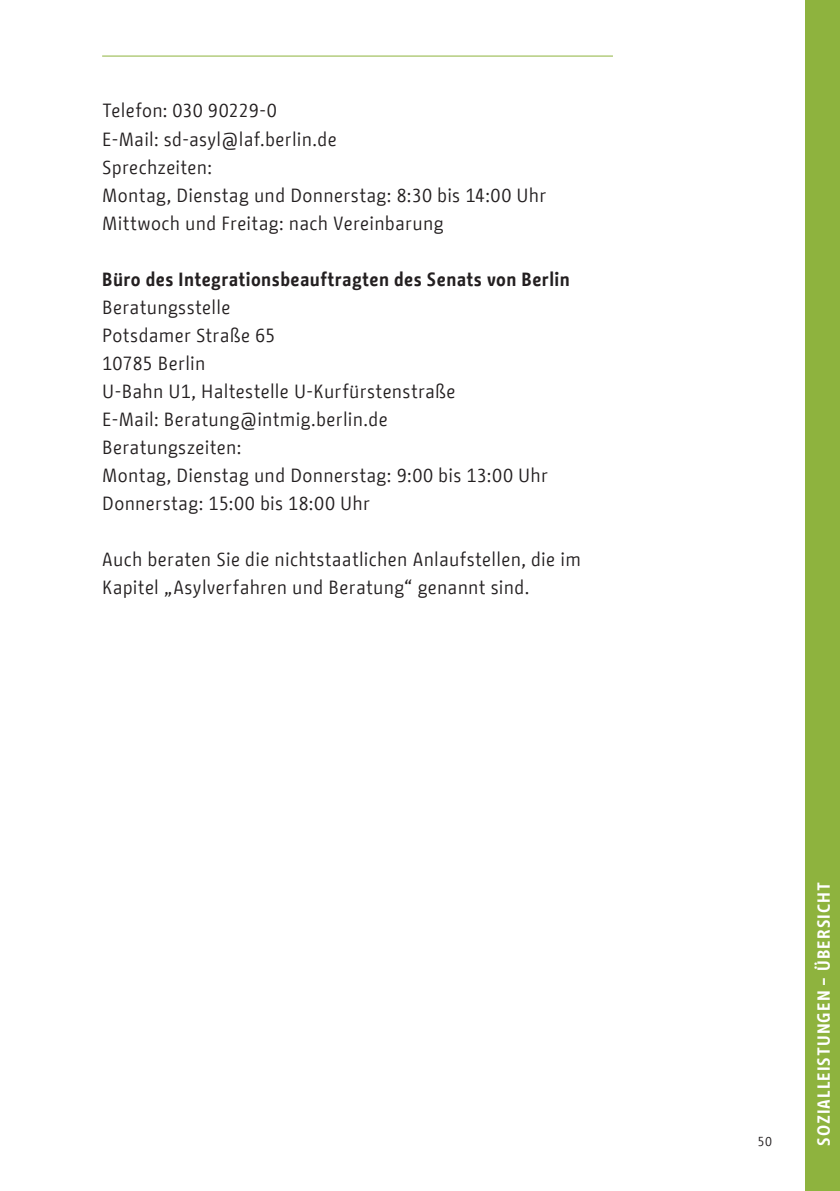
<style>
.page{position:relative;width:840px;height:1191px;background:#fff}
.page>*{position:absolute;margin:0;border:0;box-sizing:border-box;transform-origin:0 0}
.Deutsch_-_Copy{font:19px/28px "BMF Change";letter-spacing:.015em;color:#231f20}
.Deutsch_-_Copy-2{font:700 19px "BMF Change";letter-spacing:.02em;color:#231f20}
.t1{font:700 17.4px "BMF Change";letter-spacing:.06em;color:#fff}
.t2{font:13px "BMF Change";color:#231f20}
</style>
<div class="page">
<hr style="left:102px;top:56px;width:510px;height:1px;background:#8eb33e">
<div style="left:805px;top:0;width:34px;height:1191px;background:#8eb33e"></div>
<p class="Deutsch_-_Copy" style="left:102px;top:97px;width:176px">Telefon: 030 90229-0</p>
<p class="Deutsch_-_Copy" style="left:102px;top:125px;width:236px">E-Mail: sd-asyl@laf.berlin.de</p>
<p class="Deutsch_-_Copy" style="left:102px;top:153px;width:111px">Sprechzeiten:</p>
<p class="Deutsch_-_Copy" style="left:102px;top:181px;width:445px">Montag, Dienstag und Donnerstag: 8:30 bis 14:00 Uhr</p>
<p class="Deutsch_-_Copy" style="left:102px;top:209px;width:342px">Mittwoch und Freitag: nach Vereinbarung</p>
<p class="Deutsch_-_Copy-2" style="left:102px;top:265px;width:469px">Büro des Integrationsbeauftragten des Senats von Berlin</p>
<p class="Deutsch_-_Copy" style="left:102px;top:293px;width:130px">Beratungsstelle</p>
<p class="Deutsch_-_Copy" style="left:102px;top:321px;width:174px">Potsdamer Straße 65</p>
<p class="Deutsch_-_Copy" style="left:102px;top:349px;width:105px">10785 Berlin</p>
<p class="Deutsch_-_Copy" style="left:102px;top:377px;width:355px">U-Bahn U1, Haltestelle U-Kurfürstenstraße</p>
<p class="Deutsch_-_Copy" style="left:102px;top:405px;width:287px">E-Mail: Beratung@intmig.berlin.de</p>
<p class="Deutsch_-_Copy" style="left:102px;top:433px;width:140px">Beratungszeiten:</p>
<p class="Deutsch_-_Copy" style="left:102px;top:461px;width:447px">Montag, Dienstag und Donnerstag: 9:00 bis 13:00 Uhr</p>
<p class="Deutsch_-_Copy" style="left:102px;top:489px;width:269px">Donnerstag: 15:00 bis 18:00 Uhr</p>
<p class="Deutsch_-_Copy" style="left:102px;top:545px;width:480px">Auch beraten Sie die nichtstaatlichen Anlaufstellen, die im<br>Kapitel „Asylverfahren und Beratung“ genannt sind.</p>
<p class="t2" style="left:757px;top:1131px;width:15px">50</p>
<p class="t1" style="left:810px;top:1145px;width:265px;rotate:-90deg">SOZIALLEISTUNGEN – ÜBERSICHT</p>
</div>
